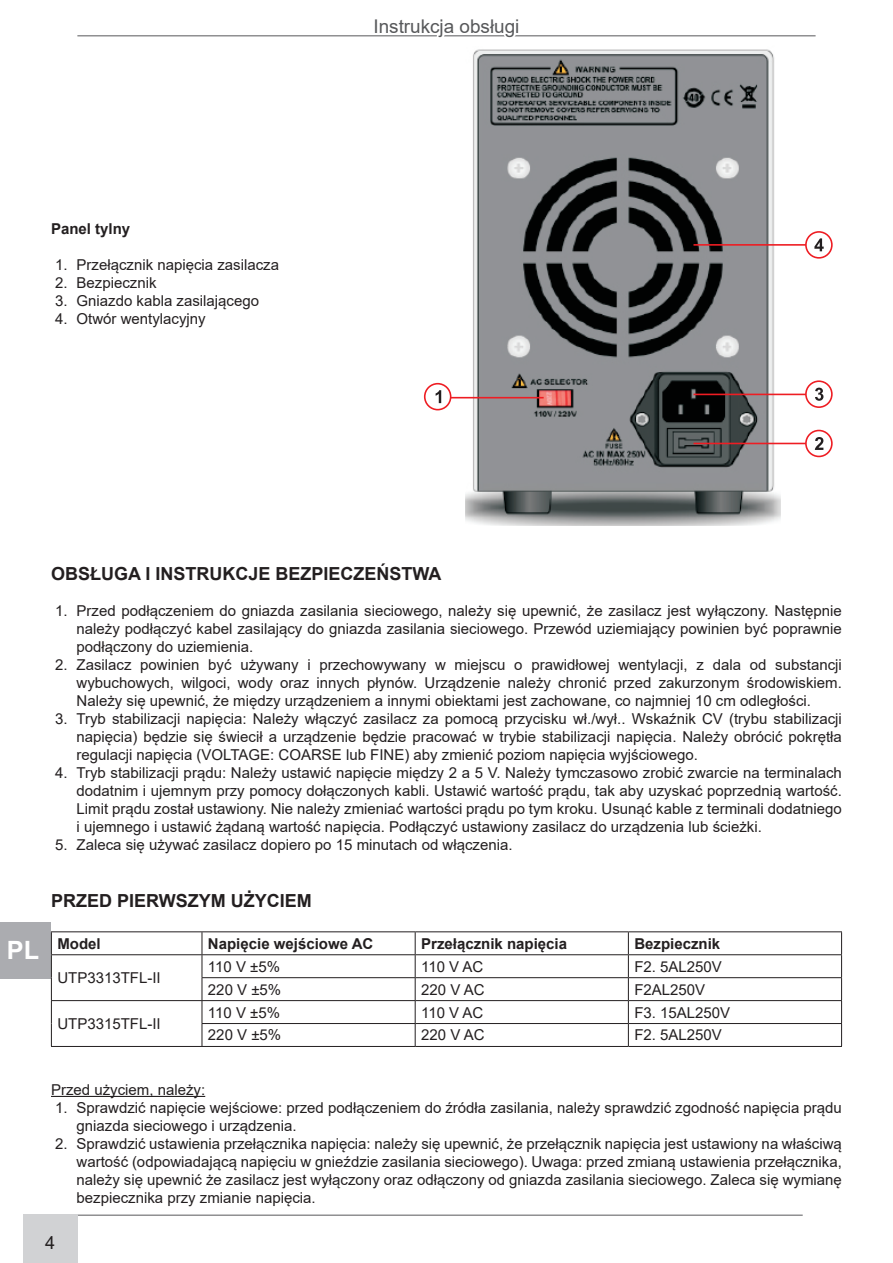
<style>
.page{position:relative;width:893px;height:1263px;background:#fff}
.page>*{position:absolute;margin:0;border:0;box-sizing:border-box;transform-origin:0 0}
.t1{font:700 25.2px "Arial";color:#fff}
.t2{font:18.9px "Arial";color:#57585a}
.t3{font:700 18px "Arial";color:#231f20}
.t4{font:18px "Arial";color:#231f20}
.t5{font:15px/18px "Arial";color:#231f20;text-align:justify}
.t6{font:700 15px "Arial";color:#231f20}
</style>
<div class="page">
<div style="left:0;top:923px;width:51px;height:56px;background:#abacb0"></div>
<hr style="left:77px;top:35px;width:739px;height:1px;background:#57585a">
<svg style="left:376px;top:35px;width:144px;height:2px"></svg>
<hr style="left:64px;top:1215px;width:739px;height:1px;background:#57585a">
<div style="left:23px;top:1214px;width:55px;height:49px;background:#d1d2d4"></div>
<hr style="left:51px;top:1096px;width:154px;height:1px;background:#231f20">
<hr style="left:51px;top:931px;width:151px;height:1px;background:#231f20">
<hr style="left:202px;top:931px;width:213px;height:1px;background:#231f20">
<hr style="left:415px;top:931px;width:213px;height:1px;background:#231f20">
<hr style="left:628px;top:931px;width:214px;height:1px;background:#231f20">
<hr style="left:51px;top:954px;width:151px;height:1px;background:#231f20">
<hr style="left:202px;top:954px;width:213px;height:1px;background:#231f20">
<hr style="left:415px;top:954px;width:213px;height:1px;background:#231f20">
<hr style="left:628px;top:954px;width:214px;height:1px;background:#231f20">
<hr style="left:202px;top:977px;width:213px;height:1px;background:#231f20">
<hr style="left:415px;top:977px;width:213px;height:1px;background:#231f20">
<hr style="left:628px;top:977px;width:214px;height:1px;background:#231f20">
<hr style="left:51px;top:1000px;width:151px;height:1px;background:#231f20">
<hr style="left:202px;top:1000px;width:213px;height:1px;background:#231f20">
<hr style="left:415px;top:1000px;width:213px;height:1px;background:#231f20">
<hr style="left:628px;top:1000px;width:214px;height:1px;background:#231f20">
<svg style="left:51px;top:932px;width:1px;height:114px"></svg>
<hr style="left:202px;top:1023px;width:213px;height:1px;background:#231f20">
<svg style="left:202px;top:932px;width:1px;height:114px"></svg>
<hr style="left:415px;top:1023px;width:213px;height:1px;background:#231f20">
<svg style="left:415px;top:932px;width:1px;height:114px"></svg>
<hr style="left:628px;top:1023px;width:214px;height:1px;background:#231f20">
<svg style="left:628px;top:932px;width:1px;height:114px"></svg>
<svg style="left:841px;top:932px;width:1px;height:114px"></svg>
<hr style="left:51px;top:1046px;width:151px;height:1px;background:#231f20">
<hr style="left:202px;top:1046px;width:213px;height:1px;background:#231f20">
<hr style="left:415px;top:1046px;width:213px;height:1px;background:#231f20">
<hr style="left:628px;top:1046px;width:214px;height:1px;background:#231f20">
<img style="left:466px;top:49px;width:314px;height:476px">
<hr style="left:693px;top:394px;width:113px;height:1px;background:#ee1d23">
<hr style="left:693px;top:244px;width:113px;height:2px;background:#ee1d23">
<hr style="left:693px;top:443px;width:113px;height:1px;background:#ee1d23">
<hr style="left:451px;top:397px;width:93px;height:1px;background:#ee1d23">
<div style="left:424px;top:383px;width:27px;height:27px;border:2px solid #ee1d23;border-radius:50%"></div>
<div style="left:805px;top:231px;width:28px;height:28px;border:2px solid #ee1d23;border-radius:50%"></div>
<div style="left:805px;top:430px;width:28px;height:27px;border:2px solid #ee1d23;border-radius:50%"></div>
<div style="left:805px;top:380px;width:28px;height:28px;border:2px solid #ee1d23;border-radius:50%"></div>
<svg style="left:436px;top:390px;width:5px;height:13px"></svg>
<svg style="left:815px;top:437px;width:8px;height:13px"></svg>
<svg style="left:815px;top:388px;width:8px;height:13px"></svg>
<svg style="left:814px;top:238px;width:10px;height:13px"></svg>
<p class="t6" style="left:51px;top:218px;width:81px">Panel tylny</p>
<p class="t5" style="left:55px;top:256px;width:225px">1. Przełącznik napięcia zasilacza</p>
<p class="t5" style="left:55px;top:274px;width:103px">2. Bezpiecznik</p>
<p class="t5" style="left:55px;top:292px;width:205px">3. Gniazdo kabla zasilającego</p>
<p class="t5" style="left:55px;top:310px;width:152px">4. Otwór wentylacyjny</p>
<p class="t2" style="left:373px;top:13px;width:148px">Instrukcja obsługi</p>
<h1 class="t1" style="left:7px;top:932px;width:34px">PL</h1>
<p class="t3" style="left:51px;top:561px;width:392px">OBSŁUGA I INSTRUKCJE BEZPIECZEŃSTWA</p>
<p class="t5" style="left:77px;top:601px;width:767px;text-indent:-21px">1. Przed podłączeniem do gniazda zasilania sieciowego, należy się upewnić, że zasilacz jest wyłączony. Następnie należy podłączyć kabel zasilający do gniazda zasilania sieciowego. Przewód uziemiający powinien być poprawnie podłączony do uziemienia.</p>
<p class="t5" style="left:77px;top:655px;width:767px;text-indent:-21px">2. Zasilacz powinien być używany i przechowywany w miejscu o prawidłowej wentylacji, z dala od substancji wybuchowych, wilgoci, wody oraz innych płynów. U rządzenie należy chronić przed zakurzonym środowiskiem.<br>Należy się upewnić, że między urządzeniem a innymi obiektami jest zachowane, co najmniej 10 cm odległości.</p>
<p class="t5" style="left:77px;top:709px;width:767px;text-indent:-21px">3. Tryb stabilizacji napięcia: N ależy włączyć zasilacz za pomocą przycisku wł./wył.. Wskaźnik CV (trybu stabilizacji napięcia) będzie się świecił a urządzenie będzie pracować w trybie stabilizacji napięcia. N ależy obrócić pokrętła regulacji napięcia (VOLTAG</p>
<p class="t5" style="left:260px;top:745px;width:30px">E: COARS</p>
<p class="t5" style="left:332px;top:745px;width:367px">E lub FIN E) aby zmienić poziom napięcia wyjściowego.</p>
<p class="t5" style="left:77px;top:763px;width:767px;text-indent:-21px">4. Tryb stabilizacji prądu: N ależy ustawić napięcie między 2 a 5 V. N ależy tymczasowo zrobić zwarcie na terminalach dodatnim i ujemnym przy pomocy dołączonych kabli. U stawić wartość prądu, tak aby uzyskać poprzednią wartość.<br>Limit prądu został ustawiony. N ie należy zmieniać wartości prądu po tym kroku. Usunąć kable z terminali dodatniego i ujemnego i ustawić żądaną wartość napięcia. Podłączyć ustawiony zasilacz do urządzenia lub ścieżki.</p>
<p class="t5" style="left:55px;top:835px;width:459px">5. Zaleca się używać zasilacz dopiero po 15 minutach od włączenia.</p>
<p class="t3" style="left:51px;top:888px;width:262px">PRZED PIERWSZYM UŻYCIEM</p>
<p class="t6" style="left:57px;top:933px;width:45px">Model</p>
<p class="t6" style="left:208px;top:933px;width:167px">Napięcie wejściowe AC</p>
<p class="t6" style="left:421px;top:933px;width:147px">Przełącznik napięcia</p>
<p class="t6" style="left:634px;top:933px;width:87px">Bezpiecznik</p>
<p class="t5" style="left:57px;top:969px;width:105px">UTP3313TFL-II</p>
<p class="t5" style="left:208px;top:957px;width:74px">110 V ±5%</p>
<p class="t5" style="left:421px;top:957px;width:53px">110 V AC</p>
<p class="t5" style="left:634px;top:957px;width:89px">F2. 5AL250V</p>
<p class="t5" style="left:208px;top:980px;width:75px">220 V ±5%</p>
<p class="t5" style="left:421px;top:980px;width:54px">220 V AC</p>
<p class="t5" style="left:634px;top:980px;width:72px">F2AL250V</p>
<p class="t5" style="left:57px;top:1015px;width:105px">UTP3315TFL-II</p>
<p class="t5" style="left:208px;top:1003px;width:74px">110 V ±5%</p>
<p class="t5" style="left:421px;top:1003px;width:53px">110 V AC</p>
<p class="t5" style="left:634px;top:1003px;width:97px">F3. 15AL250V</p>
<p class="t5" style="left:208px;top:1026px;width:75px">220 V ±5%</p>
<p class="t5" style="left:421px;top:1026px;width:54px">220 V AC</p>
<p class="t5" style="left:634px;top:1026px;width:89px">F2. 5AL250V</p>
<p class="t5" style="left:51px;top:1080px;width:156px">Przed użyciem, należy:</p>
<p class="t5" style="left:77px;top:1098px;width:767px;text-indent:-21px">1. Sprawdzić napięcie wejściowe: przed podłączeniem do źródła zasilania, należy sprawdzić zgodność napięcia prądu gniazda sieciowego i urządzenia.</p>
<p class="t5" style="left:77px;top:1134px;width:767px;text-indent:-21px">2. Sprawdzić ustawienia przełącznika napięcia: należy się upewnić, że przełącznik napięcia jest ustawiony na właściwą wartość (odpowiadającą napięciu w gnieździe zasilania sieciowego). Uwaga: przed zmianą ustawienia przełącznika, należy się upewnić że zasilacz jest wyłączony oraz odłączony od gniazda zasilania sieciowego. Zaleca się wymianę bezpiecznika przy zmianie napięcia.</p>
<p class="t4" style="left:45px;top:1230px;width:12px">4</p>
</div>
